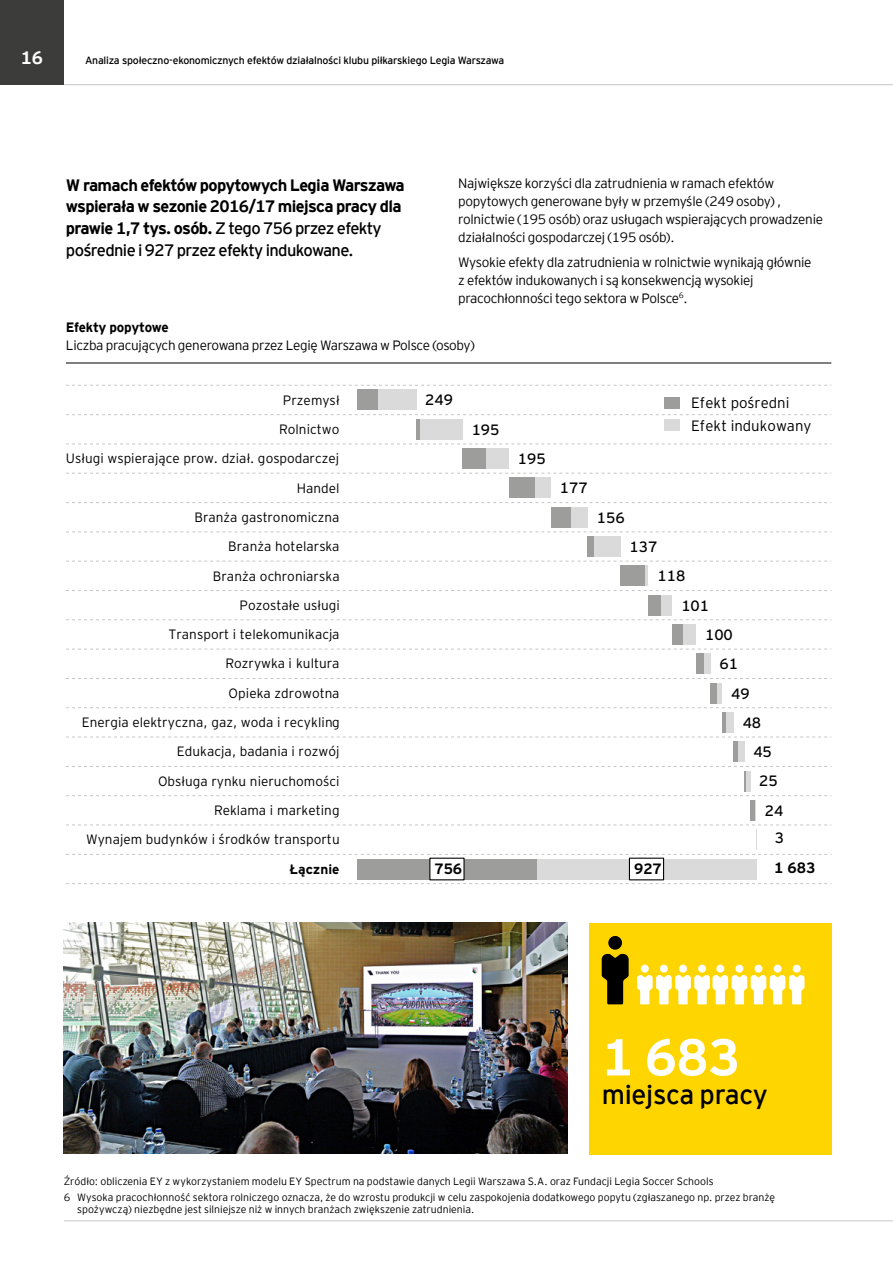
<style>
.page{position:relative;width:893px;height:1263px;background:#fff}
.page>*{position:absolute;margin:0;border:0;box-sizing:border-box;transform-origin:0 0}
.t1{font:700 51.75px "EY Interstate";color:#fff}
.t2{font:27px "EY Interstate";letter-spacing:-.01em;color:#000}
.t3{font:700 18px "EY Interstate";color:#fff}
.t4{font:700 16.5px/21.8px "EY Interstate";letter-spacing:-.035em;color:#000}
.t5{font:15px "EY Interstate";color:#020203}
.t6{font:300 15px/23.1px "EY Interstate";color:#000}
.t7{font:700 15px "EY Interstate";color:#020203}
.t8{font:300 13.5px/18px "EY Interstate";letter-spacing:-.02em;color:#000}
.t9{font:300 13.5px/29.2px "EY Interstate";letter-spacing:.005em;color:#020203;text-align:right}
.t10{font:700 13.5px "EY Interstate";letter-spacing:-.03em;color:#000}
.t11{font:700 13.5px "EY Interstate";letter-spacing:.005em;color:#020203}
.t12{font:300 10.5px/15.9px "EY Interstate";color:#000}
.t13{font:10.5px "EY Interstate";letter-spacing:-.02em;color:#000}
.s1{font-weight:400}
</style>
<div class="page">
<hr style="left:64px;top:1220px;width:829px;height:1px;background:#c6c6c6">
<hr style="left:66px;top:363px;width:765px;height:1px;background:#000">
<div style="left:357px;top:390px;width:21px;height:20px;background:#9d9d9c"></div>
<div style="left:378px;top:390px;width:38px;height:20px;background:#dadada"></div>
<hr style="left:416px;top:419px;width:4px;height:20px;background:#9d9d9c">
<div style="left:420px;top:419px;width:43px;height:20px;background:#dadada"></div>
<div style="left:463px;top:448px;width:23px;height:21px;background:#9d9d9c"></div>
<div style="left:486px;top:448px;width:23px;height:21px;background:#dadada"></div>
<div style="left:509px;top:478px;width:26px;height:20px;background:#9d9d9c"></div>
<div style="left:535px;top:478px;width:16px;height:20px;background:#dadada"></div>
<div style="left:551px;top:507px;width:20px;height:20px;background:#9d9d9c"></div>
<div style="left:571px;top:507px;width:17px;height:20px;background:#dadada"></div>
<div style="left:588px;top:536px;width:6px;height:21px;background:#9d9d9c"></div>
<div style="left:594px;top:536px;width:26px;height:21px;background:#dadada"></div>
<div style="left:620px;top:566px;width:25px;height:20px;background:#9d9d9c"></div>
<hr style="left:645px;top:566px;width:3px;height:20px;background:#dadada">
<div style="left:648px;top:595px;width:14px;height:20px;background:#9d9d9c"></div>
<div style="left:662px;top:595px;width:10px;height:20px;background:#dadada"></div>
<div style="left:672px;top:624px;width:11px;height:20px;background:#9d9d9c"></div>
<div style="left:683px;top:624px;width:13px;height:20px;background:#dadada"></div>
<div style="left:696px;top:654px;width:8px;height:20px;background:#9d9d9c"></div>
<div style="left:704px;top:654px;width:6px;height:20px;background:#dadada"></div>
<div style="left:710px;top:683px;width:8px;height:20px;background:#9d9d9c"></div>
<hr style="left:718px;top:683px;width:4px;height:20px;background:#dadada">
<hr style="left:722px;top:712px;width:4px;height:20px;background:#9d9d9c">
<div style="left:726px;top:712px;width:8px;height:20px;background:#dadada"></div>
<hr style="left:734px;top:742px;width:4px;height:20px;background:#9d9d9c">
<div style="left:738px;top:742px;width:6px;height:20px;background:#dadada"></div>
<hr style="left:744px;top:771px;width:2px;height:20px;background:#9d9d9c">
<hr style="left:746px;top:771px;width:4px;height:20px;background:#dadada">
<div style="left:357px;top:859px;width:180px;height:20px;background:#9d9d9c"></div>
<div style="left:537px;top:859px;width:220px;height:20px;background:#dadada"></div>
<svg style="left:66px;top:883px;width:765px;height:1px"></svg>
<svg style="left:66px;top:795px;width:765px;height:60px"></svg>
<svg style="left:66px;top:766px;width:765px;height:1px"></svg>
<svg style="left:66px;top:737px;width:765px;height:1px"></svg>
<svg style="left:66px;top:707px;width:765px;height:1px"></svg>
<svg style="left:66px;top:678px;width:765px;height:1px"></svg>
<svg style="left:66px;top:649px;width:765px;height:1px"></svg>
<svg style="left:66px;top:619px;width:765px;height:1px"></svg>
<svg style="left:66px;top:590px;width:765px;height:1px"></svg>
<svg style="left:66px;top:561px;width:765px;height:1px"></svg>
<svg style="left:66px;top:531px;width:765px;height:1px"></svg>
<svg style="left:66px;top:502px;width:765px;height:1px"></svg>
<svg style="left:66px;top:473px;width:765px;height:1px"></svg>
<svg style="left:66px;top:443px;width:765px;height:1px"></svg>
<svg style="left:66px;top:414px;width:765px;height:1px"></svg>
<svg style="left:66px;top:385px;width:765px;height:1px"></svg>
<div style="left:429px;top:858px;width:36px;height:22px;background:#fff"></div>
<div style="left:629px;top:858px;width:35px;height:22px;background:#fff;border:1px solid #000"></div>
<div style="left:664px;top:397px;width:15px;height:12px;background:#9d9d9c"></div>
<div style="left:664px;top:419px;width:15px;height:12px;background:#dadada"></div>
<div style="left:589px;top:923px;width:242px;height:231px;background:#ffd500"></div>
<svg style="left:602px;top:954px;width:27px;height:50px"></svg>
<div style="left:608px;top:936px;width:14px;height:14px;background:#000;border-radius:50%"></div>
<div style="left:698px;top:965px;width:8px;height:8px;background:#fff;border-radius:50%"></div>
<div style="left:679px;top:965px;width:8px;height:8px;background:#fff;border-radius:50%"></div>
<div style="left:660px;top:965px;width:8px;height:8px;background:#fff;border-radius:50%"></div>
<div style="left:641px;top:965px;width:8px;height:8px;background:#fff;border-radius:50%"></div>
<div style="left:793px;top:965px;width:8px;height:8px;background:#fff;border-radius:50%"></div>
<div style="left:774px;top:965px;width:8px;height:8px;background:#fff;border-radius:50%"></div>
<div style="left:754px;top:965px;width:8px;height:8px;background:#fff;border-radius:50%"></div>
<div style="left:735px;top:965px;width:8px;height:8px;background:#fff;border-radius:50%"></div>
<svg style="left:637px;top:975px;width:167px;height:29px"></svg>
<div style="left:716px;top:965px;width:8px;height:8px;background:#fff;border-radius:50%"></div>
<img style="left:64px;top:923px;width:504px;height:231px">
<div style="left:0;top:0;width:64px;height:85px;background:#3c3c3b"></div>
<hr style="left:64px;top:84px;width:829px;height:1px;background:#c6c6c6">
<h3 class="t3" style="left:21px;top:44px;width:23px">16</h3>
<p class="t13" style="left:85px;top:53px;width:421px">Analiza społeczno-ekonomicznych efektów działalności klubu piłkarskiego Legia Warszawa</p>
<p class="t4" style="left:66px;top:173px;width:340px">W ramach efektów popytowych Legia Warszawa wspierała w sezonie 2016/17 miejsca pracy dla prawie 1,7 tys. osób. <span class="s1">Z tego 756 przez efekty pośrednie i 927 przez efekty indukowane.</span></p>
<p class="t8" style="left:458px;top:174px;width:366px">Największe korzyści dla zatrudnienia w ramach efektów popytowych generowane były w przemyśle (249 osoby) , rolnictwie (195 osób) oraz usługach wspierających prowadzenie działalności gospodarczej (195 osób).</p>
<p class="t8" style="left:458px;top:252px;width:355px">Wysokie efekty dla zatrudnienia w rolnictwie wynikają głównie z efektów indukowanych i są konsekwencją wysokiej pracochłonności tego sektora w Polsce<sup>6</sup>.</p>
<p class="t10" style="left:66px;top:317px;width:104px">Efekty popytowe</p>
<p class="t8" style="left:66px;top:335px;width:410px">Liczba pracujących generowana przez Legię Warszawa w Polsce (osoby)</p>
<p class="t9" style="left:66px;top:384px;width:275px">Przemysł<br>Rolnictwo<br>Usługi wspierające prow. dział. gospodarczej<br>Handel<br>Branża gastronomiczna<br>Branża hotelarska<br>Branża ochroniarska<br>Pozostałe usługi<br>Transport i telekomunikacja<br>Rozrywka i kultura<br>Opieka zdrowotna<br>Energia elektryczna, gaz, woda i recykling<br>Edukacja, badania i rozwój<br>Obsługa rynku nieruchomości<br>Reklama i marketing<br>Wynajem budynków i środków transportu</p>
<p class="t11" style="left:289px;top:859px;width:52px">Łącznie</p>
<p class="t5" style="left:425px;top:389px;width:29px">249</p>
<p class="t5" style="left:472px;top:419px;width:29px">195</p>
<p class="t5" style="left:518px;top:448px;width:29px">195</p>
<p class="t6" style="left:691px;top:390px;width:122px">Efekt pośredni<br>Efekt indukowany</p>
<p class="t5" style="left:560px;top:477px;width:29px">177</p>
<p class="t5" style="left:597px;top:507px;width:29px">156</p>
<p class="t5" style="left:629px;top:536px;width:29px">137</p>
<p class="t5" style="left:657px;top:565px;width:29px">118</p>
<p class="t5" style="left:681px;top:594px;width:29px">101</p>
<p class="t5" style="left:705px;top:624px;width:29px">100</p>
<p class="t5" style="left:720px;top:653px;width:20px">61</p>
<p class="t5" style="left:731px;top:682px;width:20px">49</p>
<p class="t5" style="left:743px;top:712px;width:20px">48</p>
<p class="t5" style="left:753px;top:741px;width:20px">45</p>
<p class="t5" style="left:759px;top:770px;width:20px">25</p>
<p class="t5" style="left:765px;top:800px;width:20px">24</p>
<p class="t5" style="left:775px;top:827px;width:11px">3</p>
<p class="t7" style="left:434px;top:858px;width:29px">756</p>
<p class="t7" style="left:634px;top:858px;width:29px">927</p>
<p class="t7" style="left:774px;top:857px;width:43px">1 683</p>
<h1 class="t1" style="left:602px;top:1020px;width:140px">1 683</h1>
<h2 class="t2" style="left:602px;top:1075px;width:168px">miejsca pracy</h2>
<p class="t12" style="left:64px;top:1172px;width:713px">Źródło: obliczenia EY z wykorzystaniem modelu EY Spectrum na podstawie danych Legii Warszawa S.A. oraz Fundacji Legia Soccer Schools<br>6 Wysoka pracochłonność sektora rolniczego oznacza, że do wzrostu produkcji w celu zaspokojenia dodatkowego popytu (zgłaszanego np. przez branżę</p>
<p class="t12" style="left:77px;top:1200px;width:398px">spożywczą) niezbędne jest silniejsze niż w innych branżach zwiększenie zatrudnienia.</p>
</div>
